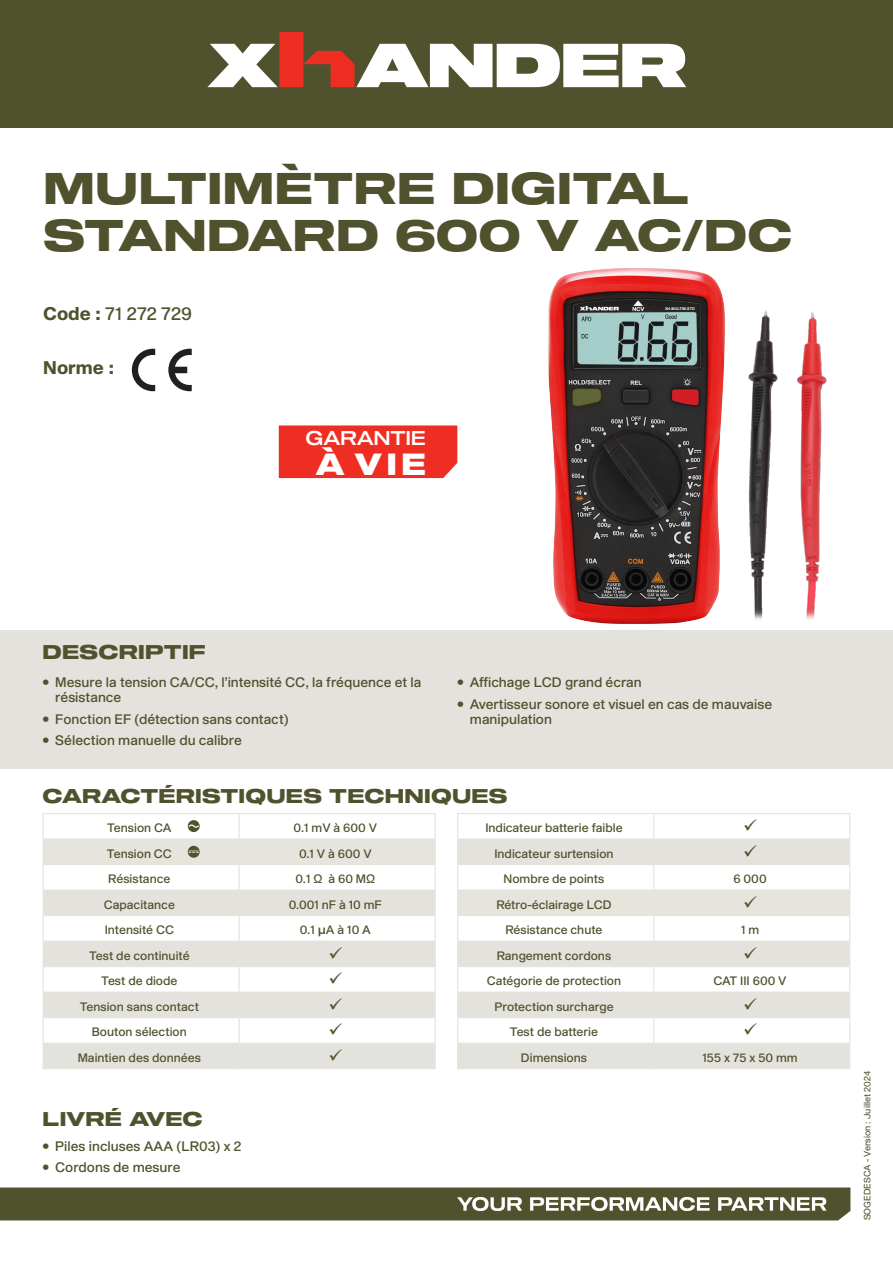
<style>
.page{position:relative;width:893px;height:1263px;background:#fff}
.page>*{position:absolute;margin:0;border:0;box-sizing:border-box;transform-origin:0 0}
.t1{font:43.5px/46.5px "Shapiro 75 Heavy Extd";letter-spacing:.01em;color:#50512d}
.t2{font:30px "Shapiro 85 Super Heavy Wide";color:#fff}
.SsTitre{font:19.5px "Shapiro 75 Heavy Extd";letter-spacing:.01em;color:#50512d}
.t3{font:19.5px "Shapiro 55 Middle Wide";letter-spacing:-.015em;color:#fff}
.CODE{font:18px "Shapiro 55 Middle";letter-spacing:.005em;color:#50512d}
.CODE-2{font:800 18px "Shapiro 75";color:#50512d}
.t4{font:13.5px/15px "Shapiro 55 Middle";color:#50512d}
.t5{font:12px "Shapiro 55 Middle";color:#52522f}
.Txt_courant{font:9px "Shapiro 45 Welter";color:#50512d}
.t6{font:700 3.75px "Arial";letter-spacing:-.005em;color:#fff}
.s1{font-family:"Shapiro 75";font-weight:800}
.s2{font-family:"Montserrat";font-weight:600}
</style>
<div class="page">
<div style="left:0;top:631px;width:893px;height:138px;background:#e3e2dc"></div>
<div style="left:279px;top:425px;width:178px;height:53px;background:#ee2e22"></div>
<svg style="left:132px;top:349px;width:23px;height:42px"></svg>
<svg style="left:168px;top:349px;width:24px;height:42px"></svg>
<img style="left:538px;top:268px;width:195px;height:363px">
<img style="left:713px;top:302px;width:114px;height:321px">
<hr style="left:43px;top:813px;width:196px;height:1px;background:#e5e4dd">
<hr style="left:239px;top:813px;width:197px;height:1px;background:#e5e4dd">
<hr style="left:43px;top:1068px;width:196px;height:1px;background:#e5e4dd">
<hr style="left:239px;top:1068px;width:197px;height:1px;background:#e5e4dd">
<hr style="left:457px;top:813px;width:197px;height:1px;background:#e5e4dd">
<hr style="left:654px;top:813px;width:196px;height:1px;background:#e5e4dd">
<hr style="left:457px;top:1068px;width:197px;height:1px;background:#e5e4dd">
<hr style="left:654px;top:1068px;width:196px;height:1px;background:#e5e4dd">
<svg style="left:0;top:1187px;width:850px;height:33px;background:#626343"></svg>
<div style="left:0;top:0;width:893px;height:128px;background:#50512d"></div>
<svg style="left:207px;top:32px;width:479px;height:55px"></svg>
<svg style="left:43px;top:814px;width:393px;height:254px"></svg>
<svg style="left:457px;top:814px;width:393px;height:254px"></svg>
<p class="t1" style="left:43px;top:167px;width:751px">MULTIMÈTRE DIGITAL<br>STANDARD 600 V AC/DC</p>
<p class="CODE" style="left:43px;top:300px;width:150px"><span class="s1">Code :</span> 71 272 729</p>
<p class="CODE-2" style="left:43px;top:354px;width:72px">Norme :</p>
<p class="t3" style="left:306px;top:424px;width:122px">GARANTIE</p>
<p class="t2" style="left:316px;top:442px;width:112px">À VIE</p>
<p class="t6" style="left:665px;top:306px;width:31px">XH-MULTIM-STD</p>
<p class="SsTitre" style="left:43px;top:638px;width:165px">DESCRIPTIF</p>
<p class="t4" style="left:55px;top:676px;width:368px;text-indent:-13px">• Mesure la tension CA/CC, l’intensité CC, la fréquence et la résistance</p>
<p class="t4" style="left:43px;top:712px;width:248px">• Fonction EF (détection sans contact)</p>
<p class="t4" style="left:43px;top:733px;width:201px">• Sélection manuelle du calibre</p>
<p class="t4" style="left:457px;top:676px;width:186px">• Affichage LCD grand écran</p>
<p class="t4" style="left:470px;top:697px;width:304px;text-indent:-13px">• Avertisseur sonore et visuel en cas de mauvaise manipulation</p>
<p class="SsTitre" style="left:43px;top:782px;width:467px">CARACTÉRISTIQUES TECHNIQUES</p>
<p class="t5" style="left:107px;top:819px;width:66px">Tension CA</p>
<p class="t5" style="left:294px;top:819px;width:85px">0.1 mV à 600 V</p>
<p class="t5" style="left:107px;top:845px;width:66px">Tension CC</p>
<p class="t5" style="left:299px;top:845px;width:74px">0.1 V à 600 V</p>
<p class="t5" style="left:108px;top:870px;width:64px">Résistance</p>
<p class="t5" style="left:296px;top:870px;width:81px">0.1 Ω à 60 MΩ</p>
<p class="t5" style="left:104px;top:896px;width:73px">Capacitance</p>
<p class="t5" style="left:289px;top:896px;width:95px">0.001 nF à 10 mF</p>
<p class="t5" style="left:105px;top:921px;width:71px">Intensité CC</p>
<p class="t5" style="left:300px;top:921px;width:73px">0.1 <span class="s2">µ</span>A à 10 A</p>
<p class="t5" style="left:89px;top:947px;width:102px">Test de continuité</p>
<p class="t5" style="left:101px;top:972px;width:78px">Test de diode</p>
<p class="t5" style="left:80px;top:998px;width:121px">Tension sans contact</p>
<p class="t5" style="left:92px;top:1023px;width:97px">Bouton sélection</p>
<p class="t5" style="left:78px;top:1049px;width:125px">Maintien des données</p>
<p class="t5" style="left:485px;top:819px;width:139px">Indicateur batterie faible</p>
<p class="t5" style="left:494px;top:845px;width:121px">Indicateur surtension</p>
<p class="t5" style="left:503px;top:870px;width:102px">Nombre de points</p>
<p class="t5" style="left:733px;top:870px;width:35px">6 000</p>
<p class="t5" style="left:496px;top:896px;width:117px">Rétro-éclairage LCD</p>
<p class="t5" style="left:505px;top:921px;width:99px">Résistance chute</p>
<p class="t5" style="left:741px;top:921px;width:20px">1 m</p>
<p class="t5" style="left:497px;top:947px;width:116px">Rangement cordons</p>
<p class="t5" style="left:487px;top:972px;width:136px">Catégorie de protection</p>
<p class="t5" style="left:713px;top:972px;width:75px">CAT III 600 V</p>
<p class="t5" style="left:494px;top:998px;width:121px">Protection surcharge</p>
<p class="t5" style="left:510px;top:1023px;width:90px">Test de batterie</p>
<p class="t5" style="left:521px;top:1049px;width:68px">Dimensions</p>
<p class="t5" style="left:702px;top:1049px;width:97px">155 x 75 x 50 mm</p>
<p class="SsTitre" style="left:43px;top:1105px;width:162px">LIVRÉ AVEC</p>
<p class="t4" style="left:43px;top:1139px;width:200px">• Piles incluses AAA (LR03) x 2</p>
<p class="t4" style="left:43px;top:1160px;width:140px">• Cordons de mesure</p>
<p class="Txt_courant" style="left:861px;top:1220px;width:151px;rotate:-90deg">SOGEDESCA - Version : Juillet 2024</p>
</div>
